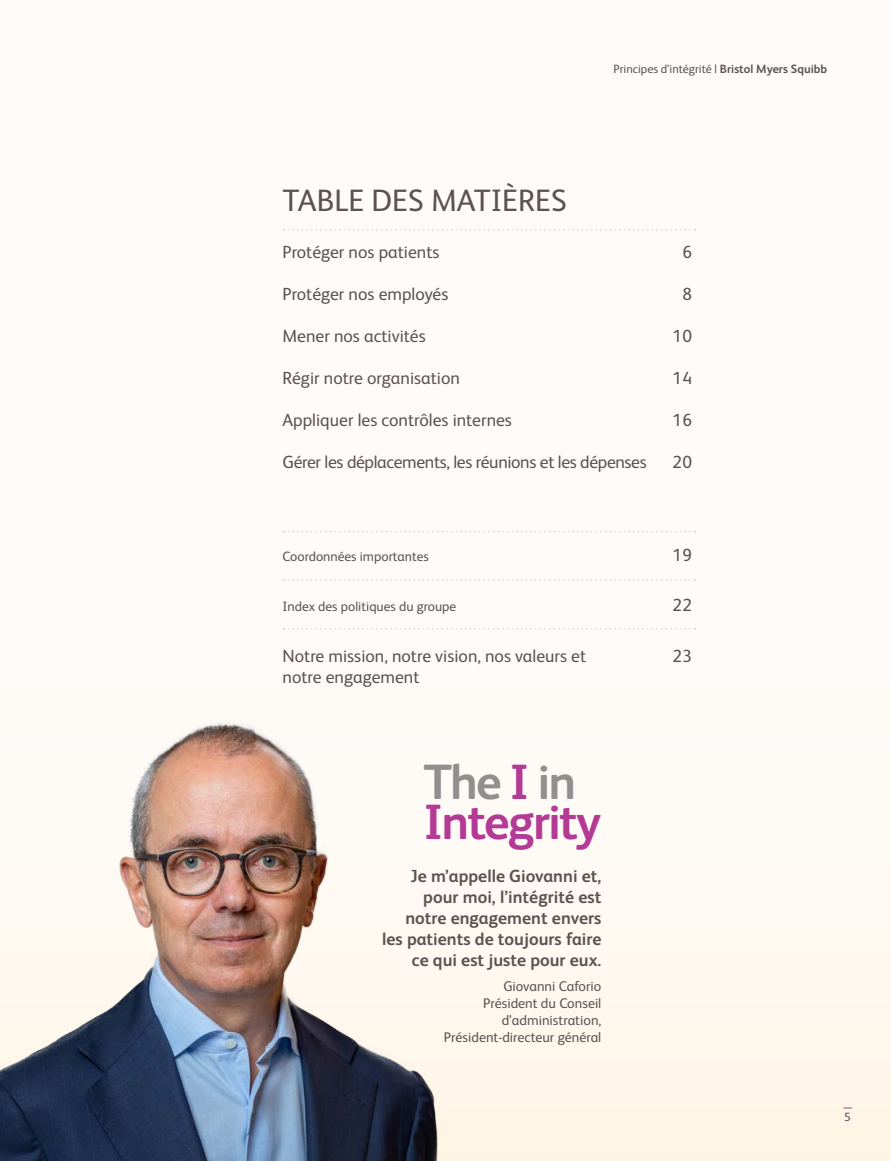
<style>
.page{position:relative;width:891px;height:1161px;background:#fff}
.page>*{position:absolute;margin:0;border:0;box-sizing:border-box;transform-origin:0 0}
.Subhead{font:700 49.65px "BMS Humanity";letter-spacing:-.04em;color:#b33b96}
.Subhead-2{font:700 49.65px "BMS Humanity";color:#938f8f}
.t1{font:31.05px "BMS Humanity";color:#5c5253}
.t2{font:17.55px "BMS Humanity";color:#5c5253}
.Subhead-3{font:700 17.55px/21px "BMS Humanity";color:#5c5253;text-align:right}
.t3{font:17.55px "BMS Humanity";letter-spacing:-.02em;color:#5c5253}
.Body_Text{font:14.1px/16.8px "BMS Humanity";color:#5c5253;text-align:right}
.t4{font:13.5px "BMS Humanity";color:#5c5253}
.t5{font:12px "BMS Humanity";color:#5c5253}
.s1{font-weight:700}
.s2{color:#b33b96}
</style>
<div class="page">
<div style="left:0;top:0;width:891px;height:1161px;background:linear-gradient(to bottom,#fefcfd,#fef8ed)"></div>
<svg style="left:283px;top:229px;width:412px;height:2px"></svg>
<svg style="left:283px;top:579px;width:412px;height:2px"></svg>
<svg style="left:283px;top:531px;width:412px;height:1px"></svg>
<svg style="left:283px;top:628px;width:412px;height:2px"></svg>
<img style="left:0;top:717px;width:448px;height:444px">
<p class="t5" style="left:613px;top:60px;width:215px">Principes d’intégrité | <span class="s1">Bristol Myers Squibb</span></p>
<p class="t1" style="left:283px;top:178px;width:286px">TABLE DES MATIÈRES</p>
<p class="t2" style="left:283px;top:239px;width:159px">Protéger nos patients</p>
<p class="t2" style="left:682px;top:239px;width:11px">6</p>
<p class="t2" style="left:283px;top:281px;width:167px">Protéger nos employés</p>
<p class="t2" style="left:682px;top:281px;width:11px">8</p>
<p class="t2" style="left:283px;top:323px;width:145px">Mener nos activités</p>
<p class="t2" style="left:673px;top:323px;width:21px">10</p>
<p class="t2" style="left:283px;top:365px;width:179px">Régir notre organisation</p>
<p class="t2" style="left:673px;top:365px;width:21px">14</p>
<p class="t2" style="left:283px;top:407px;width:231px">Appliquer les contrôles internes</p>
<p class="t2" style="left:673px;top:407px;width:21px">16</p>
<p class="t3" style="left:283px;top:449px;width:366px">Gérer les déplacements, les réunions et les dépenses</p>
<p class="t2" style="left:673px;top:449px;width:21px">20</p>
<p class="t4" style="left:283px;top:546px;width:148px">Coordonnées importantes</p>
<p class="t2" style="left:673px;top:542px;width:21px">19</p>
<p class="t4" style="left:283px;top:597px;width:175px">Index des politiques du groupe</p>
<p class="t2" style="left:673px;top:593px;width:21px">22</p>
<p class="t2" style="left:283px;top:644px;width:305px">Notre mission, notre vision, nos valeurs et</p>
<p class="t2" style="left:673px;top:644px;width:21px">23</p>
<p class="t2" style="left:283px;top:665px;width:139px">notre engagement</p>
<p class="Subhead-2" style="left:424px;top:747px;width:154px">The <span class="s2">I</span> in</p>
<p class="Subhead" style="left:424px;top:787px;width:179px">Integrity</p>
<p class="Subhead-3" style="left:382px;top:865px;width:221px">Je m’appelle Giovanni et, pour moi, l’intégrité est notre engagement envers les patients de toujours faire ce qui est juste pour eux.</p>
<p class="Body_Text" style="left:444px;top:977px;width:159px">Giovanni Caforio<br>Président du Conseil d’administration,<br>Président-directeur général</p>
<p class="t5" style="left:844px;top:1109px;width:8px">5</p>
</div>
